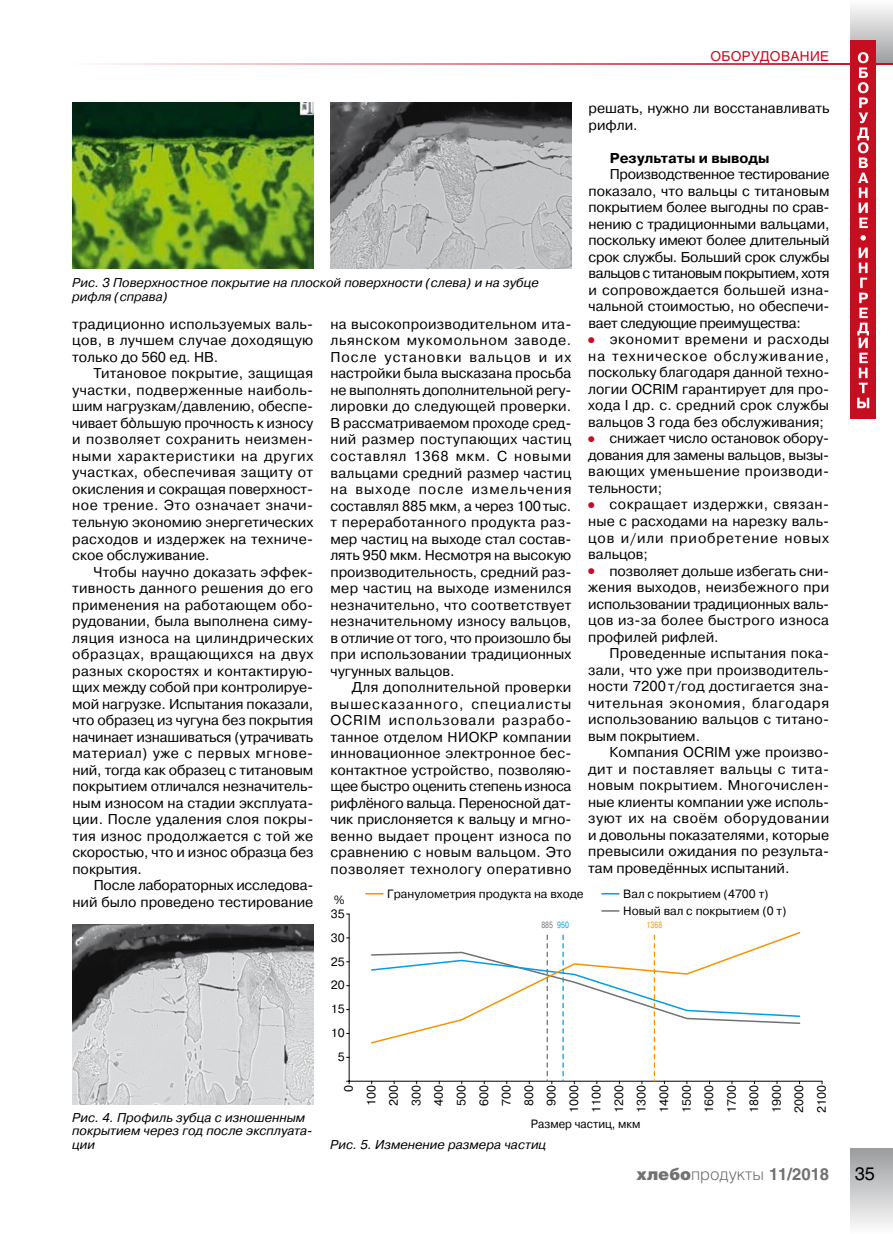
<style>
.page{position:relative;width:893px;height:1234px;background:#fff}
.page>*{position:absolute;margin:0;border:0;box-sizing:border-box;transform-origin:0 0}
.t1{font:18px "Helios";color:#000}
.t2{font:300 16.5px "Helios";color:#707173}
.t3{font:14.25px/16.5px "Pragmatica C";color:#000;text-align:justify}
.t4{font:700 14.25px "Pragmatica C";color:#000}
.t5{font:13.5px "Helios";color:#c50e1f}
.t6{font:italic 12.75px/13.5px "Pragmatica C";color:#000}
.t7{font:12px/22.5px "Pragmatica C";color:#000;text-align:justify}
.t8{font:12px "Pragmatica C";color:#000;scale:.95 1}
.t9{font:9px "Pragmatica C";color:#707173;scale:.75 1}
.t10{font:9px "Pragmatica C";color:#f29400;scale:.75 1}
.s1{color:#c50e1f}
.s2{font-family:"Arial"}
.s3{color:#009ee0}
.s4{font-weight:900}
.s5{font-weight:700}
</style>
<div class="page">
<div style="left:850px;top:1148px;width:43px;height:85px;background:linear-gradient(to bottom,#9b9b9d,#fcfcfc)"></div>
<div style="left:850px;top:0;width:43px;height:64px;background:linear-gradient(to bottom,#fefefe,#9e9fa1)"></div>
<hr style="left:72px;top:64px;width:821px;height:1px;background:#c50e1f">
<div style="left:850px;top:40px;width:26px;height:379px;background:#c50e1f"></div>
<svg style="left:857px;top:247px;width:12px;height:161px"></svg>
<svg style="left:860px;top:235px;width:6px;height:5px"></svg>
<svg style="left:857px;top:52px;width:12px;height:176px"></svg>
<img style="left:330px;top:102px;width:241px;height:167px">
<img style="left:72px;top:102px;width:241px;height:167px">
<img style="left:72px;top:924px;width:241px;height:180px">
<hr style="left:349px;top:1080px;width:473px;height:1px;background:#000">
<hr style="left:349px;top:913px;width:1px;height:167px;background:#000">
<svg style="left:366px;top:893px;width:17px;height:1px"></svg>
<svg style="left:602px;top:893px;width:17px;height:1px"></svg>
<svg style="left:602px;top:910px;width:17px;height:1px"></svg>
<svg style="left:370px;top:935px;width:431px;height:148px"></svg>
<p class="t5" style="left:710px;top:48px;width:22px">Оборудование</p>
<p class="t3" style="left:588px;top:100px;width:242px">решать, нужно ли восстанавливать рифли.</p>
<p class="t4" style="left:610px;top:150px;width:161px">Результаты и выводы</p>
<p class="t3" style="left:588px;top:166px;width:243px;text-indent:21px">Производственное тестирование показало, что вальцы с титановым покрытием более выгодны по срав&shy;нению с традиционными вальцами, поскольку имеют более длительный срок службы. Больший срок службы вальцов с титановым покрытием, хотя и сопровождается большей изна&shy;чальной стоимостью, но обеспечи&shy;вает следующие преимущества:</p>
<p class="t3" style="left:588px;top:331px;width:243px"><span class="s1">●</span> экономит времени и расходы на техническое обслуживание, поскольку благодаря данной техно&shy;логии OCRIM гарантирует для про&shy;хода I др. с. средний срок службы вальцов 3 года без обслуживания;</p>
<p class="t3" style="left:588px;top:430px;width:242px"><span class="s1">●</span> снижает число остановок обору&shy;дования для замены вальцов, вызы&shy;вающих уменьшение производи&shy;тельности;</p>
<p class="t3" style="left:588px;top:496px;width:242px"><span class="s1">●</span> сокращает издержки, связан&shy;ные с расходами на нарезку валь&shy;цов и/или приобретение новых вальцов;</p>
<p class="t3" style="left:588px;top:562px;width:243px"><span class="s1">●</span> позволяет дольше избегать сни&shy;жения выходов, неизбежного при использовании традиционных валь&shy;цов из‑за более быстрого износа профилей рифлей.</p>
<p class="t3" style="left:588px;top:645px;width:242px;text-indent:21px">Проведенные испытания пока&shy;зали, что уже при производитель&shy;ности 7200 т/год достигается зна&shy;чительная экономия, благодаря использованию вальцов с титано&shy;вым покрытием.</p>
<p class="t3" style="left:588px;top:744px;width:242px;text-indent:21px">Компания OCRIM уже произво&shy;дит и поставляет вальцы с тита&shy;новым покрытием. Многочислен&shy;ные клиенты компании уже исполь&shy;зуют их на своём оборудовании и довольны показателями, которые превысили ожидания по результа&shy;там проведённых испытаний.</p>
<p class="t6" style="left:72px;top:276px;width:468px">Рис. 3 Поверхностное покрытие на плоской поверхности (слева) и на зубце рифля (справа)</p>
<p class="t3" style="left:72px;top:316px;width:242px">традиционно используемых валь&shy;цов, в лучшем случае доходящую только до 560 ед. HB.</p>
<p class="t3" style="left:72px;top:365px;width:242px;text-indent:21px">Титановое покрытие, защищая участки, подверженные наиболь&shy;шим нагрузкам/давлению, обеспе&shy;чивает б<span class="s2">ò</span>льшую прочность к износу и позволяет сохранить неизмен&shy;ными характеристики на других участках, обеспечивая защиту от окисления и сокращая поверхност&shy;ное трение. Это означает значи&shy;тельную экономию энергетических расходов и издержек на техниче&shy;ское обслуживание.</p>
<p class="t3" style="left:72px;top:563px;width:243px;text-indent:21px">Чтобы научно доказать эффек&shy;тивность данного решения до его применения на работающем обо&shy;рудовании, была выполнена симу&shy;ляция износа на цилиндрических образцах, вращающихся на двух разных скоростях и контактирую&shy;щих между собой при контролируе&shy;мой нагрузке. Испытания показали, что образец из чугуна без покрытия начинает изнашиваться (утрачивать материал) уже с первых мгнове&shy;ний, тогда как образец с титановым покрытием отличался незначитель&shy;ным износом на стадии эксплуата&shy;ции. После удаления слоя покры&shy;тия износ продолжается с той же скоростью, что и износ образца без покрытия.</p>
<p class="t3" style="left:72px;top:877px;width:242px;text-align:right">После лабораторных исследова&shy;ний было проведено тестирование</p>
<p class="t3" style="left:330px;top:316px;width:243px">на высокопроизводительном ита&shy;льянском мукомольном заводе.<br>После установки вальцов и их настройки была высказана просьба не выполнять дополнительной регу&shy;лировки до следующей проверки.<br>В рассматриваемом проходе сред&shy;ний размер поступающих частиц составлял 1368 мкм. С новыми вальцами средний размер частиц на выходе после измельчения составлял 885 мкм, а через 100тыс. т переработанного продукта раз&shy;мер частиц на выходе стал состав&shy;лять 950 мкм. Несмотря на высокую производительность, средний раз&shy;мер частиц на выходе изменился незначительно, что соответствует незначительному износу вальцов, в отличие от того, что произошло бы при использовании традиционных чугунных вальцов.</p>
<p class="t3" style="left:330px;top:679px;width:243px;text-indent:21px">Для дополнительной проверки вышесказанного, специалисты OCRIM использовали разрабо&shy;танное отделом НИОКР компании инновационное электронное бес&shy;контактное устройство, позволяю&shy;щее быстро оценить степень износа рифлёного вальца. Переносной дат&shy;чик прислоняется к вальцу и мгно&shy;венно выдает процент износа по сравнению с новым вальцом. Это позволяет технологу оперативно</p>
<p class="t7" style="left:387px;top:882px;width:198px">Гранулометрия продукта на входе</p>
<p class="t7" style="left:623px;top:884px;width:165px;line-height:17.1px">Вал с покрытием (4700 т)<br>Новый вал с покрытием (0 т)</p>
<p class="t7" style="left:334px;top:888px;width:12px">%</p>
<p class="t7" style="left:331px;top:902px;width:15px">35</p>
<p class="t7" style="left:331px;top:926px;width:15px">30</p>
<p class="t7" style="left:331px;top:950px;width:15px">25</p>
<p class="t7" style="left:331px;top:973px;width:15px">20</p>
<p class="t7" style="left:331px;top:997px;width:15px">15</p>
<p class="t7" style="left:338px;top:1045px;width:8px">5</p>
<p class="t7" style="left:331px;top:1021px;width:15px">10</p>
<p class="t9" style="left:541px;top:919px;width:38px">885 <span class="s3">950</span></p>
<p class="t10" style="left:647px;top:919px;width:22px">1368</p>
<p class="t7" style="left:338px;top:1092px;width:8px;rotate:-90deg">0</p>
<p class="t7" style="left:360px;top:1106px;width:22px;rotate:-90deg">100<br>200<br>300<br>400<br>500<br>600<br>700<br>800<br>900</p>
<p class="t7" style="left:563px;top:1112px;width:29px;rotate:-90deg">1000<br>1100<br>1200<br>1300<br>1400<br>1500<br>1600<br>1700<br>1800<br>1900<br>2000<br>2100</p>
<p class="t6" style="left:72px;top:1110px;width:242px">Рис. 4. Профиль зубца с изношенным покрытием через год после эксплуата‑ ции</p>
<p class="t8" style="left:531px;top:1116px;width:117px">Размер частиц, мкм</p>
<p class="t6" style="left:330px;top:1137px;width:217px">Рис. 5. Изменение размера частиц</p>
<p class="t2" style="left:636px;top:1164px;width:195px"><span class="s4">хле-бо-</span>про-дук-ты <span class="s5">11/2018</span></p>
<p class="t1" style="left:855px;top:1162px;width:22px">35</p>
</div>
